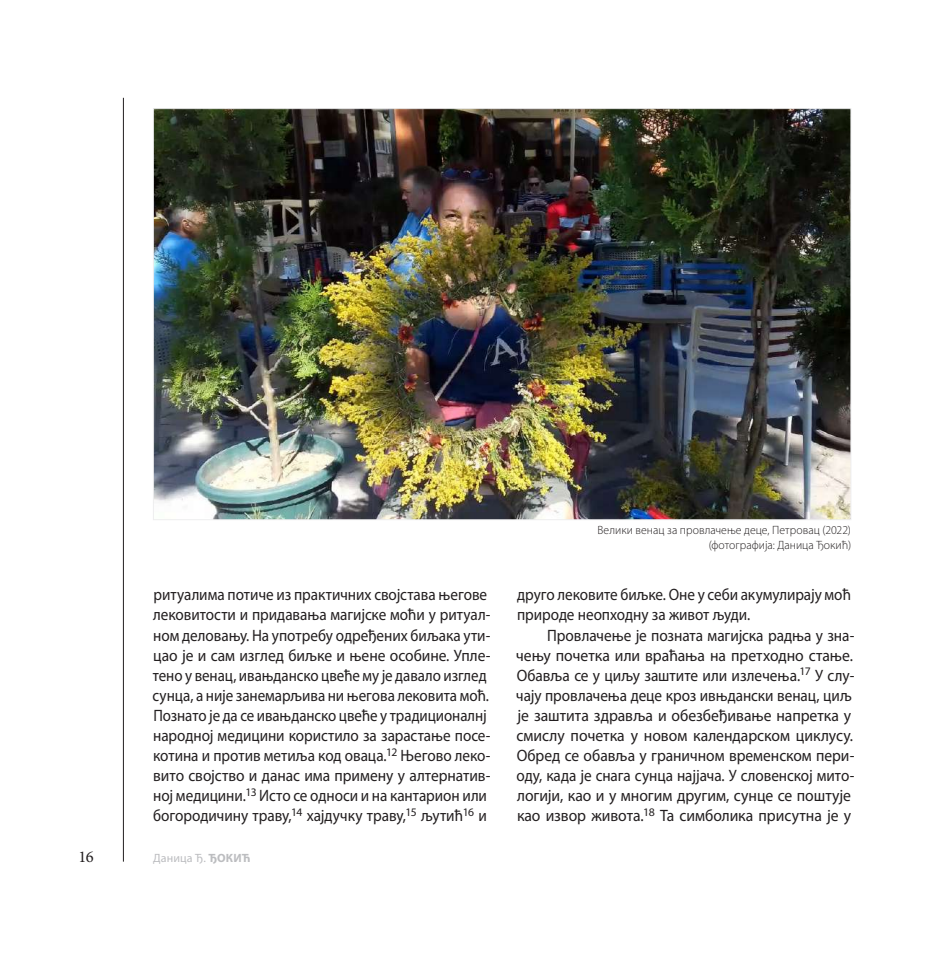
<style>
.page{position:relative;width:949px;height:961px;background:#fff}
.page>*{position:absolute;margin:0;border:0;box-sizing:border-box;transform-origin:0 0}
.t1{font:16.5px/20.1px "Myriad Pro";letter-spacing:-.005em;color:#231f20;scale:.92 1}
.t2{font:16.5px/20.1px "Myriad Pro";letter-spacing:-.005em;color:#231f20;scale:.93 1}
.t3{font:16.5px "Minion Pro";color:#231f20}
.t4{font:300 12px/14.4px "Myriad Pro";letter-spacing:.005em;color:#231f20;text-align:right}
.t5{font:12px "Myriad Pro";letter-spacing:.005em;color:#bcbdc0}
.s1{font-weight:700}
</style>
<div class="page">
<hr style="left:123px;top:98px;width:1px;height:764px;background:#231f20">
<img style="left:155px;top:110px;width:693px;height:408px">
<p class="t4" style="left:597px;top:523px;width:255px">Велики венац за провлачење деце, Петровац (2022) (фотографија: Даница Ђокић)</p>
<p class="t1" style="left:152px;top:584px;width:369px">ритуалима потиче из практичних својстава његове лековитости и придавања магијске моћи у ритуал&shy;ном деловању. На употребу одређених биљака ути&shy;цао је и сам изглед биљке и њене особине. Упле&shy;тено у венац, ивањданско цвеће му је давало изглед сунца, а није занемарљива ни његова лековита моћ.<br>Познато је да се ивањданско цвеће у традиционалнј народној медицини користило за зарастање посе&shy;котина и против метиља код оваца.<sup>12</sup> Његово леко&shy;вито својство и данас има примену у алтернатив&shy;ној медицини.<sup>13</sup> Исто се односи и на кантарион или богородичину траву,<sup>14</sup> хајдучку траву,<sup>15</sup> љутић<sup>16</sup> и</p>
<p class="t1" style="left:517px;top:584px;width:364px">друго лековите биљке. Оне у себи акумулирају моћ природе неопходну за живот људи.</p>
<p class="t2" style="left:516px;top:625px;width:365px;text-indent:31px">Провлачење је позната магијска радња у зна&shy;чењу почетка или враћања на претходно стање.<br>Обавља се у циљу заштите или излечења.<sup>17</sup> У слу&shy;чају провлачења деце кроз ивњдански венац, циљ је заштита здравља и обезбеђивање напретка у смислу почетка у новом календарском циклусу.<br>Обред се обавља у граничном временском пери&shy;оду, када је снага сунца најјача. У словенској мито&shy;логији, као и у многим другим, сунце се поштује као извор живота.<sup>18</sup> Та симболика присутна је у</p>
<p class="t3" style="left:79px;top:845px;width:16px">16</p>
<p class="t5" style="left:153px;top:850px;width:99px">Даница Ђ. <span class="s1">ЂОКИЋ</span></p>
</div>
